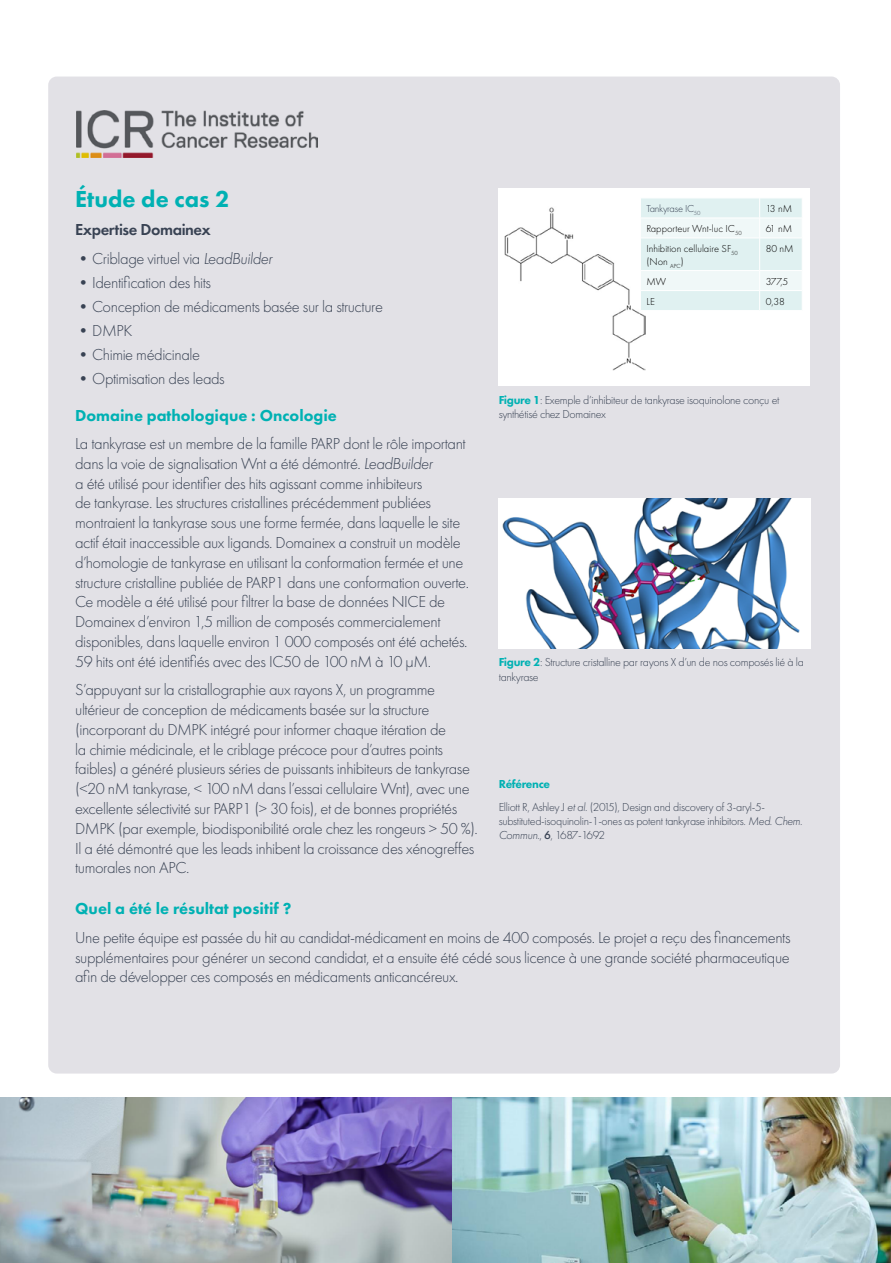
<style>
.page{position:relative;width:891px;height:1263px;background:#fff}
.page>*{position:absolute;margin:0;border:0;box-sizing:border-box;transform-origin:0 0}
.Heading_3{font:800 24px "Futura PT";color:#00b1b3}
.t1{font:300 16.5px/19.8px "Futura PT";letter-spacing:-.025em;color:#384253}
.Heading_3-2{font:800 16.5px "Futura PT";color:#00b1b3}
.t2{font:600 16.5px "Futura PT";letter-spacing:-.025em;color:#384253}
.t3{font:300 12px/14.4px "Futura PT";letter-spacing:-.025em;color:#384253}
.t4{font:800 12px "Futura PT";letter-spacing:-.025em;color:#00b1b3}
.t5{font:300 10.5px/12.6px "Futura PT";color:#000}
.t6{font:300 10.5px "Futura PT";letter-spacing:-.025em;color:#384253}
.s1{font-style:italic}
.s2{font-weight:800;color:#00b1b3}
.s3{font-weight:500}
</style>
<div class="page">
<div style="left:48px;top:77px;width:791px;height:996px;background:#e2e1e6;border-radius:9px"></div>
<img style="left:498px;top:498px;width:311px;height:150px">
<div style="left:498px;top:189px;width:311px;height:197px;background:#fff"></div>
<img style="left:504px;top:207px;width:140px;height:164px">
<img style="left:0;top:1098px;width:890px;height:165px">
<img style="left:76px;top:111px;width:241px;height:46px">
<svg style="left:640px;top:198px;width:162px;height:112px"></svg>
<hr style="left:640px;top:310px;width:119px;height:1px;background:#fff">
<p class="Heading_3" style="left:75px;top:184px;width:156px">Étude de cas 2</p>
<p class="t2" style="left:75px;top:219px;width:137px">Expertise Domainex</p>
<p class="t1" style="left:75px;top:248px;width:199px">•Criblage virtuel via <span class="s1">LeadBuilder</span></p>
<p class="t1" style="left:75px;top:272px;width:137px">•Identification des hits</p>
<p class="t1" style="left:75px;top:296px;width:309px">•Conception de médicaments basée sur la structure</p>
<p class="t1" style="left:75px;top:320px;width:59px">•DMPK</p>
<p class="t1" style="left:75px;top:345px;width:126px">•Chimie médicinale</p>
<p class="t1" style="left:75px;top:369px;width:151px">•Optimisation des leads</p>
<p class="Heading_3-2" style="left:75px;top:405px;width:263px">Domaine pathologique : Oncologie</p>
<p class="t1" style="left:75px;top:434px;width:395px">La tankyrase est un membre de la famille PARP dont le rôle important dans la voie de signalisation Wnt a été démontré. <span class="s1">LeadBuilder<br></span>a été utilisé pour identifier des hits agissant comme inhibiteurs<br>de tankyrase. Les structures cristallines précédemment publiées montraient la tankyrase sous une forme fermée, dans laquelle le site actif était inaccessible aux ligands. Domainex a construit un modèle d’homologie de tankyrase en utilisant la conformation fermée et une structure cristalline publiée de PARP1 dans une conformation ouverte.<br>Ce modèle a été utilisé pour filtrer la base de données NICE de Domainex d’environ 1,5 million de composés commercialement disponibles, dans laquelle environ 1 000 composés ont été achetés.<br>59 hits ont été identifiés avec des IC50 de 100 nM à 10 μM.</p>
<p class="t1" style="left:75px;top:680px;width:404px">S’appuyant sur la cristallographie aux rayons X, un programme ultérieur de conception de médicaments basée sur la structure (incorporant du DMPK intégré pour informer chaque itération de<br>la chimie médicinale, et le criblage précoce pour d’autres points faibles) a généré plusieurs séries de puissants inhibiteurs de tankyrase (&lt;20 nM tankyrase, &lt; 100 nM dans l’essai cellulaire Wnt), avec une excellente sélectivité sur PARP1 (&gt; 30 fois), et de bonnes propriétés DMPK (par exemple, biodisponibilité orale chez les rongeurs &gt; 50 %).<br>Il a été démontré que les leads inhibent la croissance des xénogreffes tumorales non APC.</p>
<p class="Heading_3-2" style="left:75px;top:898px;width:218px">Quel a été le résultat positif ?</p>
<p class="t1" style="left:75px;top:927px;width:716px;text-align:justify">Une petite équipe est passée du hit au candidat-médicament en moins de 400 composés. Le projet a reçu des financements supplémentaires pour générer un second candidat, et a ensuite été cédé sous licence à une grande société pharmaceutique afin de développer ces composés en médicaments anticancéreux.</p>
<p class="t6" style="left:646px;top:202px;width:55px">Tankyrase IC<sub>50</sub></p>
<p class="t5" style="left:765px;top:202px;width:28px">13 nM</p>
<p class="t5" style="left:646px;top:222px;width:97px">Rapporteur Wnt-luc IC<sub>50</sub></p>
<p class="t5" style="left:765px;top:222px;width:28px">61 nM</p>
<p class="t5" style="left:646px;top:242px;width:93px">Inhibition cellulaire SF<sub>50 </sub>(Non <sub>APC</sub>)</p>
<p class="t5" style="left:765px;top:242px;width:30px">80 nM</p>
<p class="t5" style="left:646px;top:275px;width:21px">MW</p>
<p class="t5" style="left:765px;top:275px;width:24px">377,5</p>
<p class="t5" style="left:646px;top:295px;width:10px">LE</p>
<p class="t5" style="left:765px;top:295px;width:21px">0,38</p>
<p class="t3" style="left:498px;top:392px;width:282px"><span class="s2">Figure 1</span>: Exemple d’inhibiteur de tankyrase isoquinolone conçu et synthétisé chez Domainex</p>
<p class="t3" style="left:498px;top:655px;width:306px"><span class="s2">Figure 2</span>: Structure cristalline par rayons X d’un de nos composés lié à la tankyrase</p>
<p class="t4" style="left:498px;top:776px;width:53px">Référence</p>
<p class="t3" style="left:498px;top:799px;width:305px">Elliott R, Ashley J <span class="s1">et al</span>. (2015), Design and discovery of 3-aryl-5- substituted-isoquinolin-1-ones as potent tankyrase inhibitors. <span class="s1">Med. Chem.<br>Commun</span>., <span class="s3">6</span>, 1687-1692</p>
</div>
